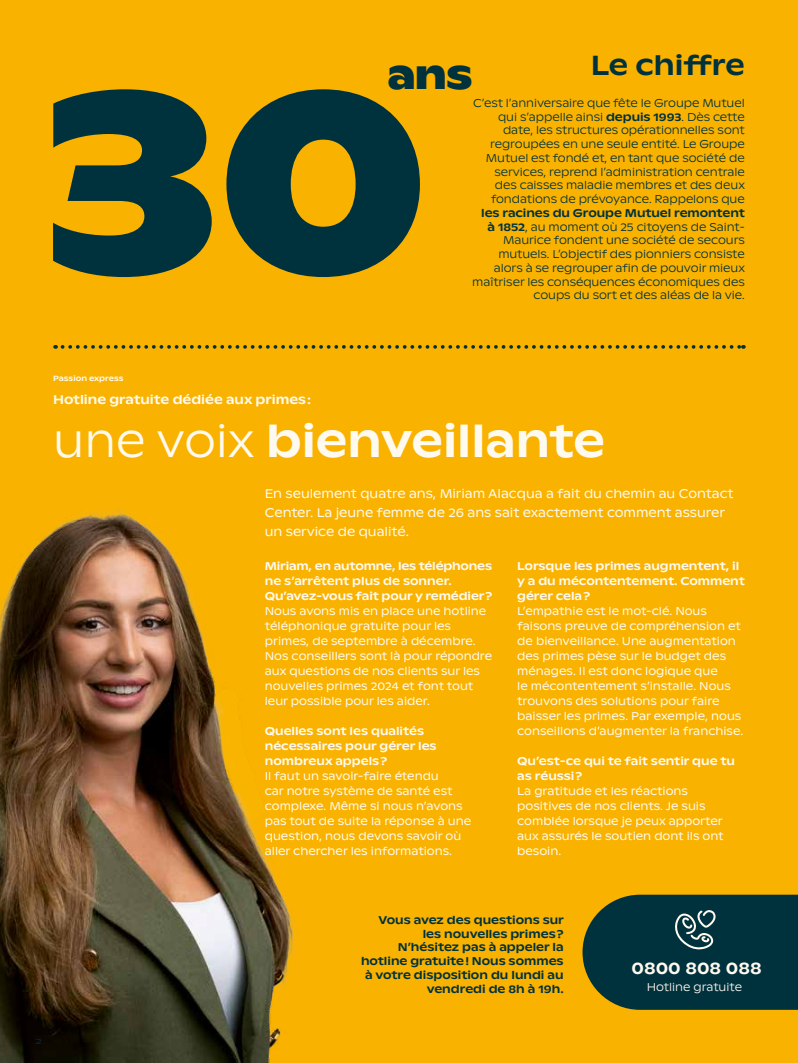
<style>
.page{position:relative;width:798px;height:1063px;background:#fff}
.page>*{position:absolute;margin:0;border:0;box-sizing:border-box;transform-origin:0 0}
.t1{font:700 267.75px "ABC Ginto Nord";color:#00323e}
.t2{font:500 45px "ABC Ginto Nord";color:#fffaef}
.t3{font:700 38.75px "ABC Ginto Nord";color:#00323e}
.t4{font:500 27.5px "ABC Ginto Nord";color:#00323e}
.t5{font:500 16.88px "ABC Ginto Nord";color:#fffaef}
.t6{font:12.5px/18.8px "ABC Ginto Nord";color:#fffaef}
.t7{font:500 12.5px "ABC Ginto Nord";color:#fffaef}
.t8{font:11.25px/15px "ABC Ginto Nord";color:#fffaef}
.t9{font:300 11.25px/13.8px "ABC Ginto Nord";letter-spacing:-.005em;color:#00323e;text-align:right}
.t10{font:500 11.25px/15px "ABC Ginto Nord";color:#fffaef}
.t11{font:500 11.25px/13.8px "ABC Ginto Nord";color:#00323e;text-align:right}
.t12{font:300 11.25px "ABC Ginto Nord";color:#fffaef}
.t13{font:500 7.5px "ABC Ginto Nord";color:#fffaef}
.t14{font:300 7.5px "ABC Ginto Nord";color:#00323e;scale:1.5 1}
.s1{font-weight:500}
.s2{font-weight:300}
</style>
<div class="page">
<div style="left:0;top:0;width:797px;height:1063px;background:#fab200"></div>
<svg style="left:582px;top:895px;width:215px;height:115px;background:#133d3d"></svg>
<svg style="left:62px;top:345px;width:681px;height:4px"></svg>
<img style="left:0;top:510px;width:295px;height:553px">
<h3 class="t4" style="left:590px;top:48px;width:155px">Le chiffre</h3>
<h3 class="t3" style="left:387px;top:51px;width:87px">ans</h3>
<h1 class="t1" style="left:40px;top:10px;width:391px">30</h1>
<p class="t9" style="left:473px;top:96px;width:273px">C’est l’anniversaire que fête le Groupe Mutuel qui s’appelle ainsi <span class="s1">depuis 1993</span>. Dès cette date, les structures opérationnelles sont regroupées en une seule entité. Le Groupe Mutuel est fondé et, en tant que société de services, reprend l’administration centrale des caisses maladie membres et des deux fondations de prévoyance. Rappelons que</p>
<p class="t9" style="left:472px;top:206px;width:274px"><span class="s1">les racines du Groupe Mutuel remontent à 1852</span>, au moment où 25 citoyens de Saint-Maurice fondent une société de secours mutuels. L’objectif des pionniers consiste alors à se regrouper afin de pouvoir mieux maîtriser les conséquences économiques des coups du sort et des aléas de la vie.</p>
<p class="t13" style="left:53px;top:374px;width:72px">Passion express</p>
<p class="t7" style="left:53px;top:392px;width:259px">Hotline gratuite dédiée aux primes :</p>
<h2 class="t2" style="left:53px;top:413px;width:553px"><span class="s2">une voix</span> bienveillante</h2>
<p class="t6" style="left:265px;top:485px;width:470px">En seulement quatre ans, Miriam Alacqua a fait du chemin au Contact<br>Center. La jeune femme de 26 ans sait exactement comment assurer un service de qualité.</p>
<p class="t10" style="left:265px;top:558px;width:229px">Miriam, en automne, les téléphones ne s’arrêtent plus de sonner.<br>Qu’avez-vous fait pour y remédier ?</p>
<p class="t8" style="left:265px;top:604px;width:229px">Nous avons mis en place une hotline téléphonique gratuite pour les primes, de septembre à décembre.<br>Nos conseillers sont là pour répondre aux questions de nos clients sur les nouvelles primes 2024 et font tout leur possible pour les aider.</p>
<p class="t10" style="left:265px;top:723px;width:173px">Quelles sont les qualités nécessaires pour gérer les nombreux appels ?</p>
<p class="t8" style="left:265px;top:768px;width:208px">Il faut un savoir-faire étendu<br>car notre système de santé est complexe. Même si nous n’avons pas tout de suite la réponse à une question, nous devons savoir où aller chercher les informations.</p>
<p class="t10" style="left:517px;top:558px;width:229px">Lorsque les primes augmentent, il y a du mécontentement. Comment gérer cela ?</p>
<p class="t8" style="left:517px;top:603px;width:227px">L’empathie est le mot-clé. Nous faisons preuve de compréhension et de bienveillance. Une augmentation des primes pèse sur le budget des ménages. Il est donc logique que<br>le mécontentement s’installe. Nous trouvons des solutions pour faire baisser les primes. Par exemple, nous conseillons d’augmenter la franchise.</p>
<p class="t10" style="left:517px;top:753px;width:219px">Qu’est-ce qui te fait sentir que tu as réussi ?</p>
<p class="t8" style="left:517px;top:783px;width:208px">La gratitude et les réactions positives de nos clients. Je suis comblée lorsque je peux apporter aux assurés le soutien dont ils ont besoin.</p>
<p class="t14" style="left:35px;top:1037px;width:6px">2</p>
<p class="t11" style="left:361px;top:913px;width:204px">Vous avez des questions sur les nouvelles primes ?<br>N’hésitez pas à appeler la hotline gratuite ! Nous sommes à votre disposition du lundi au vendredi de 8h à 19h.</p>
<h3 class="t5" style="left:631px;top:958px;width:132px">0800 808 088</h3>
<p class="t12" style="left:646px;top:980px;width:97px">Hotline gratuite</p>
</div>
